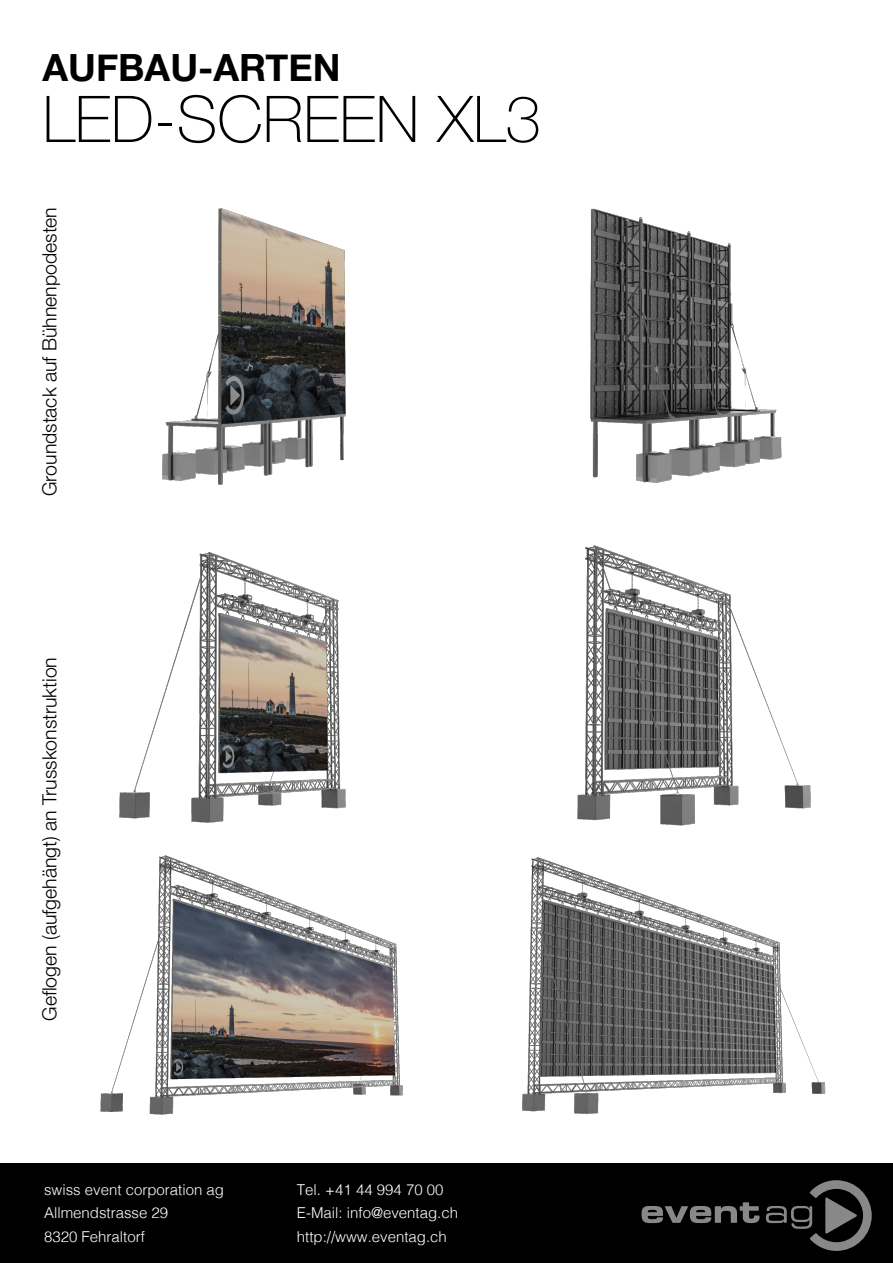
<style>
.page{position:relative;width:893px;height:1263px;background:#fff}
.page>*{position:absolute;margin:0;border:0;box-sizing:border-box;transform-origin:0 0}
.t1{font:100 64.5px "Helvetica Neue";color:#000}
.t2{font:700 37.5px "Helvetica Neue";color:#000}
.t3{font:300 19.5px "Helvetica Neue LT Pro";color:#000}
.t4{font:300 15px/23.5px "Helvetica";color:#fff}
</style>
<div class="page">
<img style="left:162px;top:208px;width:620px;height:277px">
<img style="left:119px;top:545px;width:692px;height:281px">
<img style="left:100px;top:855px;width:303px;height:260px">
<img style="left:522px;top:857px;width:304px;height:257px">
<div style="left:0;top:1163px;width:893px;height:100px;background:#000"></div>
<svg style="left:766px;top:1180px;width:106px;height:71px"></svg>
<svg style="left:642px;top:1202px;width:117px;height:21px"></svg>
<h2 class="t2" style="left:43px;top:38px;width:299px">AUFBAU-ARTEN</h2>
<h1 class="t1" style="left:43px;top:70px;width:500px">LED-SCREEN XL3</h1>
<h3 class="t3" style="left:38px;top:496px;width:290px;rotate:-90deg">Groundstack auf Bühnenpodesten</h3>
<h3 class="t3" style="left:38px;top:1021px;width:365px;rotate:-90deg">Geflogen (aufgehängt) an Trusskonstruktion</h3>
<p class="t4" style="left:44px;top:1176px;width:182px">swiss event corporation ag<br>Allmendstrasse 29<br>8320 Fehraltorf</p>
<p class="t4" style="left:297px;top:1176px;width:163px">Tel. +41 44 994 70 00<br>E-Mail: info@eventag.ch http://www.eventag.ch</p>
</div>
